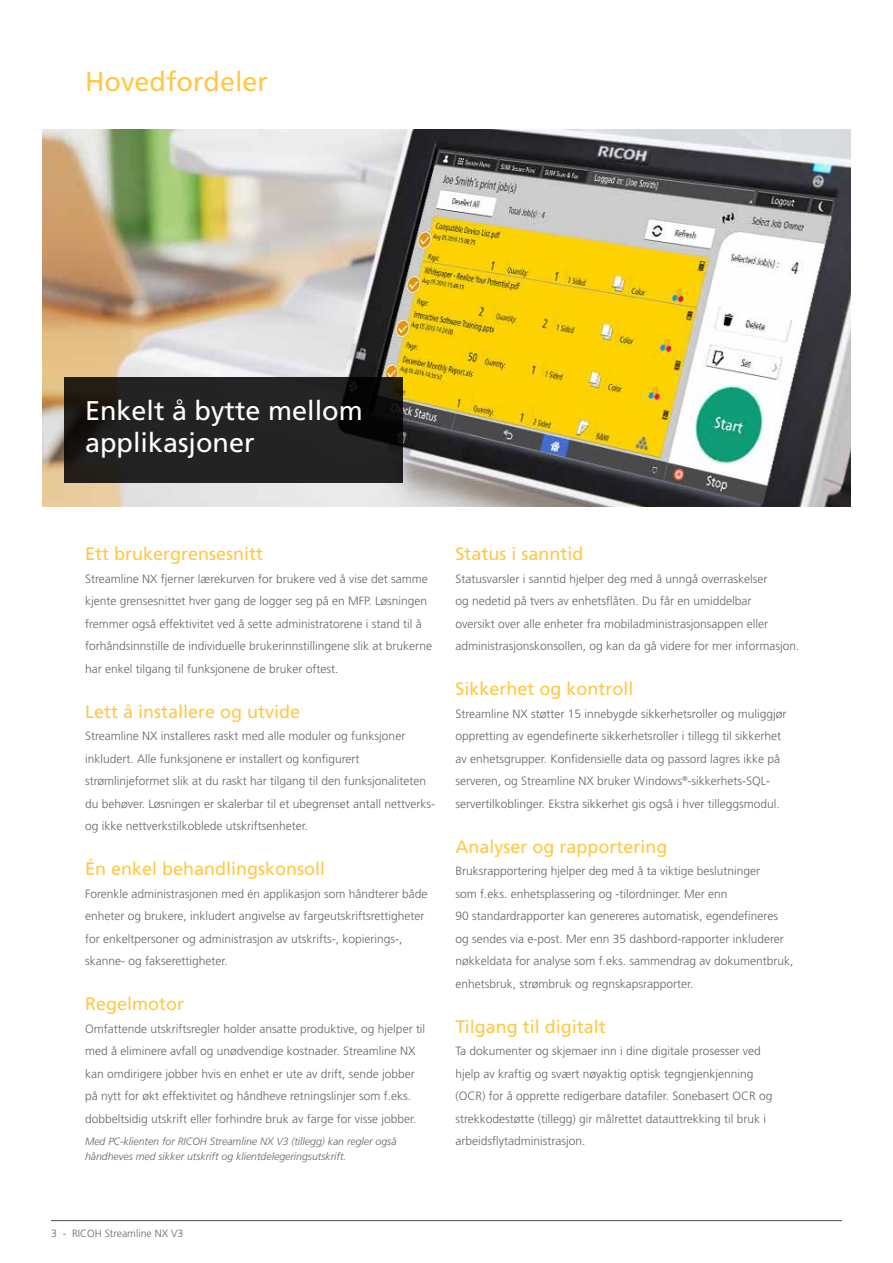
<style>
.page{position:relative;width:893px;height:1263px;background:#fff}
.page>*{position:absolute;margin:0;border:0;box-sizing:border-box;transform-origin:0 0}
.t1{font:27px/32.4px "Frutiger LT Std";color:#fff}
.t2{font:27px "Frutiger LT Std";color:#ffc844}
.t3{font:18px "Frutiger LT Std";color:#ffc844}
.t4{font:300 12px/22.5px "Frutiger LT Std";color:#64656a}
.t5{font:italic 300 10.5px/15px "Frutiger LT Std";color:#64656a}
.t6{font:300 10.5px "Frutiger LT Std";color:#636569}
</style>
<div class="page">
<img style="left:43px;top:130px;width:807px;height:376px">
<svg style="left:65px;top:377px;width:338px;height:106px;background:#1f1e1e"></svg>
<hr style="left:51px;top:1220px;width:791px;height:1px;background:#4a4a49">
<h1 class="t2" style="left:85px;top:66px;width:185px">Hovedfordeler</h1>
<h1 class="t1" style="left:85px;top:394px;width:279px">Enkelt å bytte mellom applikasjoner</h1>
<h2 class="t3" style="left:85px;top:543px;width:180px">Ett brukergrensesnitt</h2>
<p class="t4" style="left:85px;top:568px;width:348px">Streamline NX fjerner lærekurven for brukere ved å vise det samme kjente grensesnittet hver gang de logger seg på en MFP. Løsningen fremmer også effektivitet ved å sette administratorene i stand til å forhåndsinnstille de individuelle brukerinnstillingene slik at brukerne har enkel tilgang til funksjonene de bruker oftest.</p>
<h2 class="t3" style="left:85px;top:701px;width:217px">Lett å installere og utvide</h2>
<p class="t4" style="left:85px;top:725px;width:352px">Streamline NX installeres raskt med alle moduler og funksjoner inkludert. Alle funksjonene er installert og konfigurert strømlinjeformet slik at du raskt har tilgang til den funksjonaliteten du behøver. Løsningen er skalerbar til et ubegrenset antall nettverks&shy;og ikke nettverkstilkoblede utskriftsenheter.</p>
<h2 class="t3" style="left:85px;top:858px;width:242px">Én enkel behandlingskonsoll</h2>
<p class="t4" style="left:85px;top:883px;width:344px">Forenkle administrasjonen med én applikasjon som håndterer både enheter og brukere, inkludert angivelse av fargeutskriftsrettigheter for enkeltpersoner og administrasjon av utskrifts-, kopierings-, skanne- og fakserettigheter.</p>
<h2 class="t3" style="left:85px;top:993px;width:101px">Regelmotor</h2>
<p class="t4" style="left:85px;top:1018px;width:342px">Omfattende utskriftsregler holder ansatte produktive, og hjelper til med å eliminere avfall og unødvendige kostnader. Streamline NX kan omdirigere jobber hvis en enhet er ute av drift, sende jobber på nytt for økt effektivitet og håndheve retningslinjer som f.eks. dobbeltsidig utskrift eller forhindre bruk av farge for visse jobber.</p>
<p class="t5" style="left:85px;top:1134px;width:313px">Med PC-klienten for RICOH Streamline NX V3 (tillegg) kan regler også håndheves med sikker utskrift og klientdelegeringsutskrift.</p>
<h2 class="t3" style="left:455px;top:543px;width:130px">Status i sanntid</h2>
<p class="t4" style="left:455px;top:568px;width:345px">Statusvarsler i sanntid hjelper deg med å unngå overraskelser<br>og nedetid på tvers av enhetsflåten. Du får en umiddelbar<br>oversikt over alle enheter fra mobiladministrasjonsappen eller administrasjonskonsollen, og kan da gå videre for mer informasjon.</p>
<h2 class="t3" style="left:455px;top:678px;width:180px">Sikkerhet og kontroll</h2>
<p class="t4" style="left:455px;top:703px;width:332px">Streamline NX støtter 15 innebygde sikkerhetsroller og muliggjør oppretting av egendefinerte sikkerhetsroller i tillegg til sikkerhet av enhetsgrupper. Konfidensielle data og passord lagres ikke på serveren, og Streamline NX bruker Windows<sup>®</sup>-sikkerhets-SQL&shy;servertilkoblinger. Ekstra sikkerhet gis også i hver tilleggsmodul.</p>
<h2 class="t3" style="left:455px;top:836px;width:214px">Analyser og rapportering</h2>
<p class="t4" style="left:455px;top:860px;width:340px">Bruksrapportering hjelper deg med å ta viktige beslutninger<br>som f.eks. enhetsplassering og -tilordninger. Mer enn<br>90 standardrapporter kan genereres automatisk, egendefineres og sendes via e-post. Mer enn 35 dashbord-rapporter inkluderer nøkkeldata for analyse som f.eks. sammendrag av dokumentbruk, enhetsbruk, strømbruk og regnskapsrapporter.</p>
<h2 class="t3" style="left:455px;top:1016px;width:152px">Tilgang til digitalt</h2>
<p class="t4" style="left:455px;top:1040px;width:318px">Ta dokumenter og skjemaer inn i dine digitale prosesser ved hjelp av kraftig og svært nøyaktig optisk tegngjenkjenning (OCR) for å opprette redigerbare datafiler. Sonebasert OCR og strekkodestøtte (tillegg) gir målrettet datauttrekking til bruk i arbeidsflytadministrasjon.</p>
<p class="t6" style="left:51px;top:1227px;width:134px">3 - RICOH Streamline NX V3</p>
</div>
